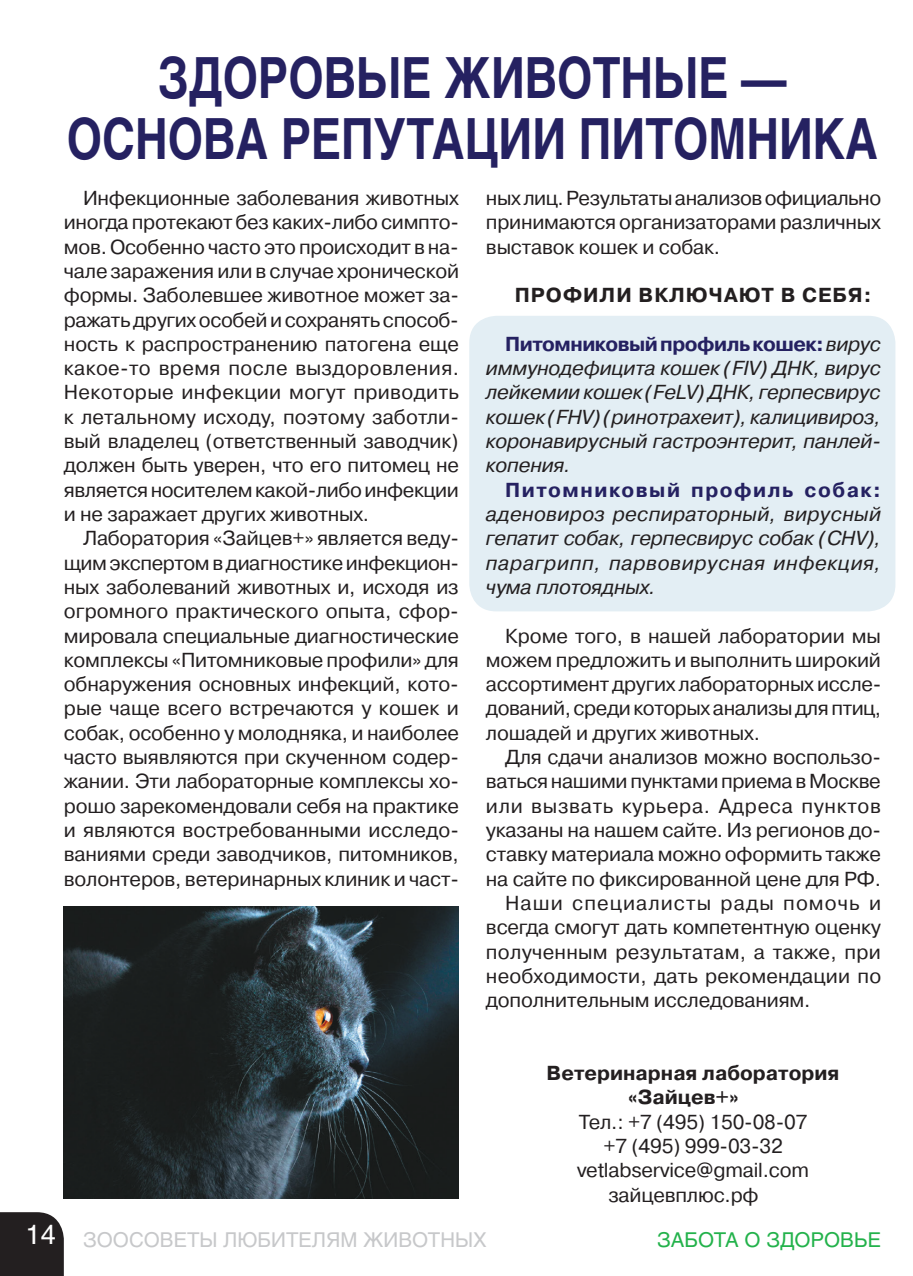
<style>
.page{position:relative;width:913px;height:1276px;background:#fff}
.page>*{position:absolute;margin:0;border:0;box-sizing:border-box;transform-origin:0 0}
.t1{font:700 56.25px/60.8px "Helios";color:#252161;text-align:center;scale:.8 1}
.t2{font:20.25px/24.3px "Pragmatica C";letter-spacing:-.01em;color:#231f20;text-align:justify}
.t3{font:italic 20.25px/24.3px "Pragmatica C";letter-spacing:-.01em;color:#231f20;text-align:justify}
.t4{font:20.25px "Pragmatica C";letter-spacing:.015em;color:#231f20}
.t5{font:20.25px "Pragmatica C";letter-spacing:.01em;color:#231f20}
.t6{font:700 20.25px/24.3px "Pragmatica C";color:#231f20}
.t7{font:20.25px "Pragmatica C";letter-spacing:.035em;color:#231f20}
.t8{font:20.25px "Helios";color:#c7c8ca}
.t9{font:20.25px "Pragmatica C";letter-spacing:.055em;color:#231f20}
.t10{font:700 20.25px "Pragmatica C";letter-spacing:.075em;color:#252161}
.t11{font:700 20.25px "Pragmatica C";letter-spacing:.05em;color:#231f20}
.t12{font:20.25px "Helios";color:#23b24b}
.s1{font-weight:700;font-style:normal;color:#252161}
.s2{font-size:27px;color:#fff}
</style>
<div class="page">
<div style="left:0;top:1212px;width:64px;height:64px;background:#231f20"></div>
<div style="left:469px;top:316px;width:426px;height:295px;background:#e3eef4;border-radius:27px"></div>
<img style="left:64px;top:906px;width:394px;height:292px">
<h1 class="t1" style="left:67px;top:47px;width:1015px">Здоровые животные — основа репутации питомника</h1>
<p class="t2" style="left:64px;top:186px;width:396px;text-indent:19px">И нфекционные заболевания животных иногда протекают без каких-либо симпто&shy;мов. Особенно часто это происходит в на&shy;чале заражения или в случае хронической формы. Заболевшее животное может за&shy;ражать других особей и сохранять способ&shy;ность к распространению патогена еще какое-то время после выздоровления.<br>Некоторые инфекции могут приводить к летальному исходу, поэтому заботли&shy;вый владелец (ответственный заводчик) должен быть уверен, что его питомец не является носителем какой-либо инфекции и не заражает других животных.</p>
<p class="t2" style="left:64px;top:526px;width:396px;text-indent:19px">Лаборатория «Зайцев+» является веду&shy;щим экспертом в диагностике инфекцион&shy;ных заболеваний животных и, исходя из огромного практического опыта, сфор&shy;мировала специальные диагностические комплексы «Питомниковые профили» для обнаружения основных инфекций, кото&shy;рые чаще всего встречаются у кошек и собак, особенно у молодняка, и наиболее часто выявляются при скученном содер&shy;жании. Эти лабораторные комплексы хо&shy;рошо зарекомендовали себя на практике и являются востребованными исследо&shy;ваниями среди заводчиков, питомников, волонтеров, ветеринарных клиник и част-</p>
<p class="t2" style="left:485px;top:186px;width:396px">ных лиц. Результаты анализов официально принимаются организаторами различных выставок кошек и собак.</p>
<p class="t11" style="left:514px;top:284px;width:358px">Профили включают в себя:</p>
<p class="t3" style="left:485px;top:332px;width:396px;text-indent:19px"><span class="s1">Питомниковый профиль кошек:</span>вирус иммунодефицита кошек (FIV) ДНК, вирус лейкемии кошек (FeLV) ДНК, герпесвирус кошек (FHV) (ринотрахеит), калицивироз, коронавирусный гастроэнтерит, панлей&shy;копения.</p>
<p class="t10" style="left:505px;top:478px;width:377px">Питомниковый профиль собак:</p>
<p class="t3" style="left:485px;top:502px;width:396px">аденовироз респираторный, вирусный гепатит собак, герпесвирус собак (CHV), парагрипп, парвовирусная инфекция, чума плотоядных.</p>
<p class="t2" style="left:485px;top:623px;width:396px;text-indent:19px">Кроме того, в нашей лаборатории мы можем предложить и выполнить широкий ассортимент других лабораторных иссле&shy;дований, среди которых анализы для птиц, лошадей и других животных.</p>
<p class="t2" style="left:505px;top:745px;width:377px">Для сдачи анализов можно воспользо-</p>
<p class="t2" style="left:485px;top:769px;width:396px">ваться нашими пунктами приема в Москве</p>
<p class="t7" style="left:485px;top:794px;width:396px">или вызвать курьера. Адреса пунктов</p>
<p class="t2" style="left:485px;top:818px;width:396px">указаны на нашем сайте. Из регионов до-</p>
<p class="t2" style="left:485px;top:842px;width:396px">ставку материала можно оформить также</p>
<p class="t2" style="left:485px;top:866px;width:396px">на сайте по фиксированной цене для РФ.</p>
<p class="t9" style="left:505px;top:891px;width:377px">Наши специалисты рады помочь и</p>
<p class="t2" style="left:485px;top:915px;width:396px">всегда смогут дать компетентную оценку</p>
<p class="t4" style="left:485px;top:940px;width:396px">полученным результатам, а также, при</p>
<p class="t5" style="left:485px;top:964px;width:396px">необходимости, дать рекомендации по</p>
<p class="t2" style="left:485px;top:988px;width:326px">дополнительным исследованиям.</p>
<p class="t6" style="left:628px;top:1061px;width:213px;text-indent:-81px">Ветеринарная лаборатория «Зайцев+»</p>
<p class="t2" style="left:578px;top:1109px;width:230px">Тел.: +7 (495) 150-08-07</p>
<p class="t2" style="left:603px;top:1134px;width:181px">+7 (495) 999-03-32</p>
<p class="t2" style="left:576px;top:1158px;width:233px">vetlabservice@gmail.com</p>
<p class="t2" style="left:608px;top:1182px;width:152px">зайцевплюс.рф</p>
<p class="t8" style="left:26px;top:1227px;width:462px"><span class="s2">14</span> ЗООСОВЕТЫ ЛЮБИТЕЛЯМ ЖИВОТНЫХ</p>
<p class="t12" style="left:656px;top:1227px;width:42px">Забот</p>
<p class="t12" style="left:724px;top:1227px;width:155px">а о здоровье</p>
</div>
